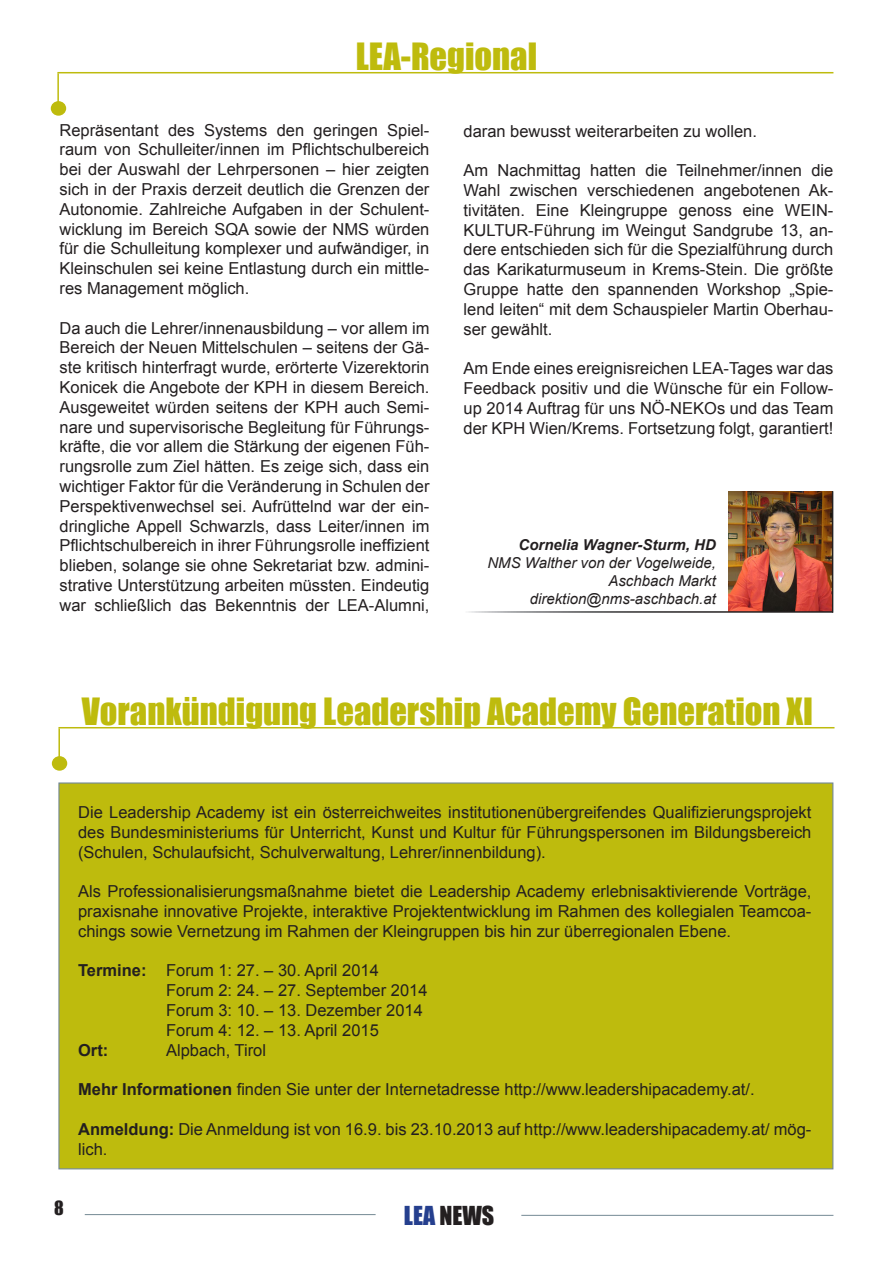
<style>
.page{position:relative;width:893px;height:1263px;background:#fff}
.page>*{position:absolute;margin:0;border:0;box-sizing:border-box;transform-origin:0 0}
.Überschrift_1{font:34.5px "Impact";color:#bebb0d}
.t1{font:24px "Impact";color:#231f20}
.t2{font:18px "Impact";color:#231f20}
.Textfeld{font:16.5px/19.8px "Arial";color:#231f20;text-align:justify}
.Kastentext{font:16.5px/19.8px "Arial";color:#231f20;text-align:justify}
.Kastentext-2{font:700 16.5px "Arial";color:#231f20}
.Biografie{font:italic 15px/18px "Arial";color:#231f20;text-align:right}
.Biografie-2{font:italic 700 15px "Arial";color:#231f20}
.s1{font-weight:700}
.s2{color:#253f8e}
</style>
<div class="page">
<hr style="left:85px;top:1214px;width:291px;height:1px;background:#748994">
<hr style="left:521px;top:1215px;width:312px;height:1px;background:#748994">
<hr style="left:57px;top:72px;width:776px;height:1px;background:#bebb0d">
<hr style="left:57px;top:73px;width:2px;height:35px;background:#bebb0d">
<div style="left:51px;top:101px;width:15px;height:15px;background:#bebb0d;border-radius:50%"></div>
<hr style="left:58px;top:727px;width:776px;height:1px;background:#bebb0d">
<hr style="left:58px;top:728px;width:2px;height:35px;background:#bebb0d">
<div style="left:52px;top:756px;width:15px;height:15px;background:#bebb0d;border-radius:50%"></div>
<div style="left:58px;top:782px;width:775px;height:387px;background:#bebb0d;border:1px solid #748994"></div>
<img style="left:729px;top:491px;width:103px;height:120px">
<p class="Überschrift_1" style="left:356px;top:29px;width:183px">LEA-Regional</p>
<p class="Textfeld" style="left:60px;top:120px;width:371px">Repräsentant des Systems den geringen Spiel&shy;raum von Schulleiter/innen im Pflichtschulbereich bei der Auswahl der Lehrpersonen – hier zeigten sich in der Praxis derzeit deutlich die Grenzen der Autonomie. Zahlreiche Aufgaben in der Schulent&shy;wicklung im Bereich SQA sowie der NMS würden für die Schulleitung komplexer und aufwändiger, in Kleinschulen sei keine Entlastung durch ein mittle&shy;res Management möglich.</p>
<p class="Textfeld" style="left:60px;top:318px;width:371px">Da auch die Lehrer/innenausbildung – vor allem im Bereich der Neuen Mittelschulen – seitens der Gä&shy;ste kritisch hinterfragt wurde, erörterte Vizerektorin Konicek die Angebote der KPH in diesem Bereich.<br>Ausgeweitet würden seitens der KPH auch Semi&shy;nare und supervisorische Begleitung für Führungs&shy;kräfte, die vor allem die Stärkung der eigenen Füh&shy;rungsrolle zum Ziel hätten. Es zeige sich, dass ein wichtiger Faktor für die Veränderung in Schulen der Perspektivenwechsel sei. Aufrüttelnd war der ein&shy;dringliche Appell Schwarzls, dass Leiter/innen im Pflichtschulbereich in ihrer Führungsrolle ineffizient blieben, solange sie ohne Sekretariat bzw. admini&shy;strative Unterstützung arbeiten müssten. Eindeutig war schließlich das Bekenntnis der LEA-Alumni,</p>
<p class="Textfeld" style="left:463px;top:121px;width:295px">daran bewusst weiterarbeiten zu wollen.</p>
<p class="Textfeld" style="left:463px;top:161px;width:371px">Am Nachmittag hatten die Teilnehmer/innen die Wahl zwischen verschiedenen angebotenen Ak&shy;tivitäten. Eine Kleingruppe genoss eine WEIN-KULTUR-Führung im Weingut Sandgrube 13, an&shy;dere entschieden sich für die Spezialführung durch das Karikaturmuseum in Krems-Stein. Die größte Gruppe hatte den spannenden Workshop „Spie&shy;lend leiten“ mit dem Schauspieler Martin Oberhau&shy;ser gewählt.</p>
<p class="Textfeld" style="left:463px;top:359px;width:371px">Am Ende eines ereignisreichen LEA-Tages war das Feedback positiv und die Wünsche für ein Follow&shy;up 2014 Auftrag für uns NÖ-NEKOs und das Team der KPH Wien/Krems. Fortsetzung folgt, garantiert!</p>
<p class="Biografie-2" style="left:519px;top:535px;width:199px">Cornelia Wagner-Sturm, HD</p>
<p class="Biografie" style="left:487px;top:554px;width:230px">NMS Walther von der Vogelweide,<br>Aschbach Markt direktion@nms-aschbach.at</p>
<p class="Überschrift_1" style="left:82px;top:684px;width:733px">Vorankündigung Leadership Academy Generation XI</p>
<p class="Kastentext" style="left:78px;top:802px;width:735px">Die Leadership Academy ist ein österreichweites institutionenübergreifendes Qualifizierungsprojekt des Bundesministeriums für Unterricht, Kunst und Kultur für Führungspersonen im Bildungsbereich (Schulen, Schulaufsicht, Schulverwaltung, Lehrer/innenbildung).</p>
<p class="Kastentext" style="left:78px;top:882px;width:735px">Als Professionalisierungsmaßnahme bietet die Leadership Academy erlebnisaktivierende Vorträge, praxisnahe innovative Projekte, interaktive Projektentwicklung im Rahmen des kollegialen Teamcoa&shy;chings sowie Vernetzung im Rahmen der Kleingruppen bis hin zur überregionalen Ebene.</p>
<p class="Kastentext" style="left:78px;top:961px;width:302px"><span class="s1">Termine:</span> Forum 1: 27. – 30. April 2014</p>
<p class="Kastentext" style="left:166px;top:981px;width:263px">Forum 2: 24. – 27. September 2014</p>
<p class="Kastentext" style="left:166px;top:1000px;width:258px">Forum 3: 10. – 13. Dezember 2014</p>
<p class="Kastentext" style="left:166px;top:1020px;width:214px">Forum 4: 12. – 13. April 2015</p>
<p class="Kastentext-2" style="left:78px;top:1039px;width:32px">Ort:</p>
<p class="Kastentext" style="left:166px;top:1040px;width:101px">Alpbach, Tirol</p>
<p class="Kastentext" style="left:78px;top:1080px;width:678px"><span class="s1">Mehr Informationen</span> finden Sie unter der Internetadresse http://www.leadershipacademy.at/.</p>
<p class="Kastentext" style="left:78px;top:1119px;width:735px"><span class="s1">Anmeldung:</span> Die Anmeldung ist von 16.9. bis 23.10.2013 auf http://www.leadershipacademy.at/ mög&shy;lich.</p>
<p class="t2" style="left:54px;top:1194px;width:11px">8</p>
<h2 class="t1" style="left:404px;top:1197px;width:92px"><span class="s2">LEA</span> NEWS</h2>
</div>
